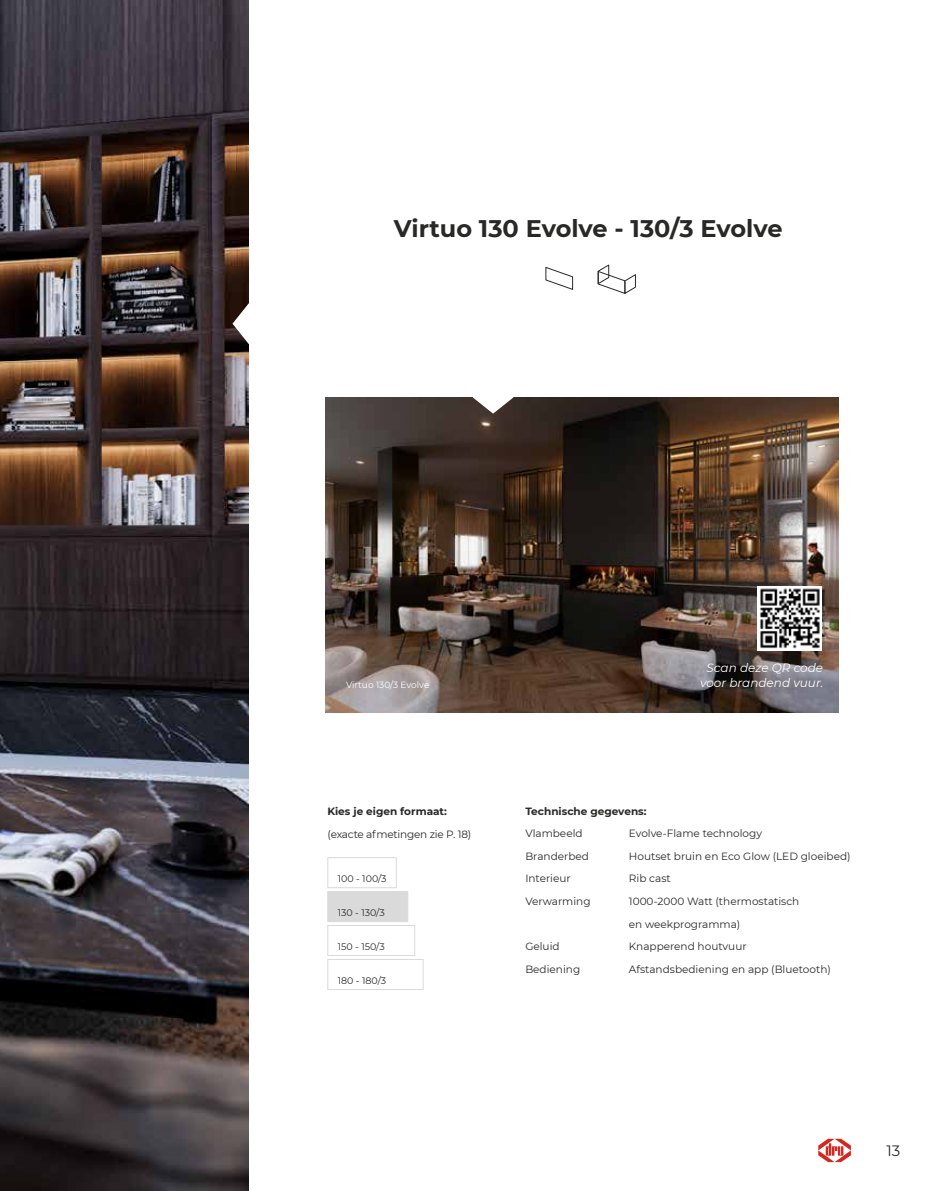
<style>
.page{position:relative;width:936px;height:1191px;background:#fff}
.page>*{position:absolute;margin:0;border:0;box-sizing:border-box;transform-origin:0 0}
.t1{font:700 24px "Montserrat";color:#282827}
.t2{font:15px "Montserrat";color:#282827}
.t3{font:italic 12px "Montserrat";color:#fff}
.t4{font:10.5px/22.5px "Montserrat";color:#282827}
.t5{font:700 10.5px "Montserrat";color:#282827}
.t6{font:10.5px "Montserrat";letter-spacing:-.02em;color:#282827}
.t7{font:9.45px "Montserrat";color:#282827}
.t8{font:9px "Montserrat";color:#fff}
</style>
<div class="page">
<svg style="left:818px;top:1138px;width:32px;height:24px"></svg>
<img style="left:0;top:0;width:249px;height:1191px">
<svg style="left:545px;top:267px;width:28px;height:23px"></svg>
<svg style="left:597px;top:264px;width:39px;height:30px"></svg>
<svg style="left:232px;top:303px;width:17px;height:41px"></svg>
<img style="left:325px;top:397px;width:513px;height:316px">
<img style="left:757px;top:586px;width:64px;height:64px">
<svg style="left:472px;top:397px;width:41px;height:16px"></svg>
<div style="left:327px;top:857px;width:69px;height:31px;border:1px solid #dadada"></div>
<div style="left:327px;top:925px;width:88px;height:31px;border:1px solid #dadada"></div>
<div style="left:327px;top:891px;width:81px;height:31px;background:#dadada"></div>
<div style="left:327px;top:959px;width:96px;height:30px;border:1px solid #dadada"></div>
<h1 class="t1" style="left:394px;top:211px;width:390px">Virtuo 130 Evolve - 130/3 Evolve</h1>
<p class="t3" style="left:706px;top:659px;width:118px">Scan deze QR code</p>
<p class="t8" style="left:346px;top:678px;width:85px">Virtuo 130/3 Evolve</p>
<p class="t3" style="left:700px;top:674px;width:125px">voor brandend vuur.</p>
<p class="t5" style="left:327px;top:804px;width:121px">Kies je eigen formaat:</p>
<p class="t6" style="left:327px;top:826px;width:145px">(exacte afmetingen zie P. 18)</p>
<p class="t7" style="left:338px;top:872px;width:50px">100 - 100/3</p>
<p class="t7" style="left:338px;top:906px;width:49px">130 - 130/3</p>
<p class="t7" style="left:338px;top:940px;width:49px">150 - 150/3</p>
<p class="t7" style="left:338px;top:973px;width:50px">180 - 180/3</p>
<p class="t5" style="left:525px;top:803px;width:123px">Technische gegevens:</p>
<p class="t4" style="left:525px;top:822px;width:59px">Vlambeeld</p>
<p class="t4" style="left:629px;top:822px;width:135px">Evolve-Flame technology</p>
<p class="t4" style="left:525px;top:844px;width:65px">Branderbed</p>
<p class="t4" style="left:629px;top:844px;width:223px">Houtset bruin en Eco Glow (LED gloeibed)</p>
<p class="t4" style="left:525px;top:867px;width:47px">Interieur</p>
<p class="t4" style="left:629px;top:867px;width:43px">Rib cast</p>
<p class="t4" style="left:525px;top:889px;width:67px">Verwarming</p>
<p class="t4" style="left:629px;top:889px;width:172px">1000-2000 Watt (thermostatisch en weekprogramma)</p>
<p class="t4" style="left:525px;top:934px;width:36px">Geluid</p>
<p class="t4" style="left:629px;top:934px;width:119px">Knapperend houtvuur</p>
<p class="t4" style="left:525px;top:957px;width:56px">Bediening</p>
<p class="t4" style="left:629px;top:957px;width:203px">Afstandsbediening en app (Bluetooth)</p>
<h2 class="t2" style="left:886px;top:1140px;width:15px">13</h2>
</div>
